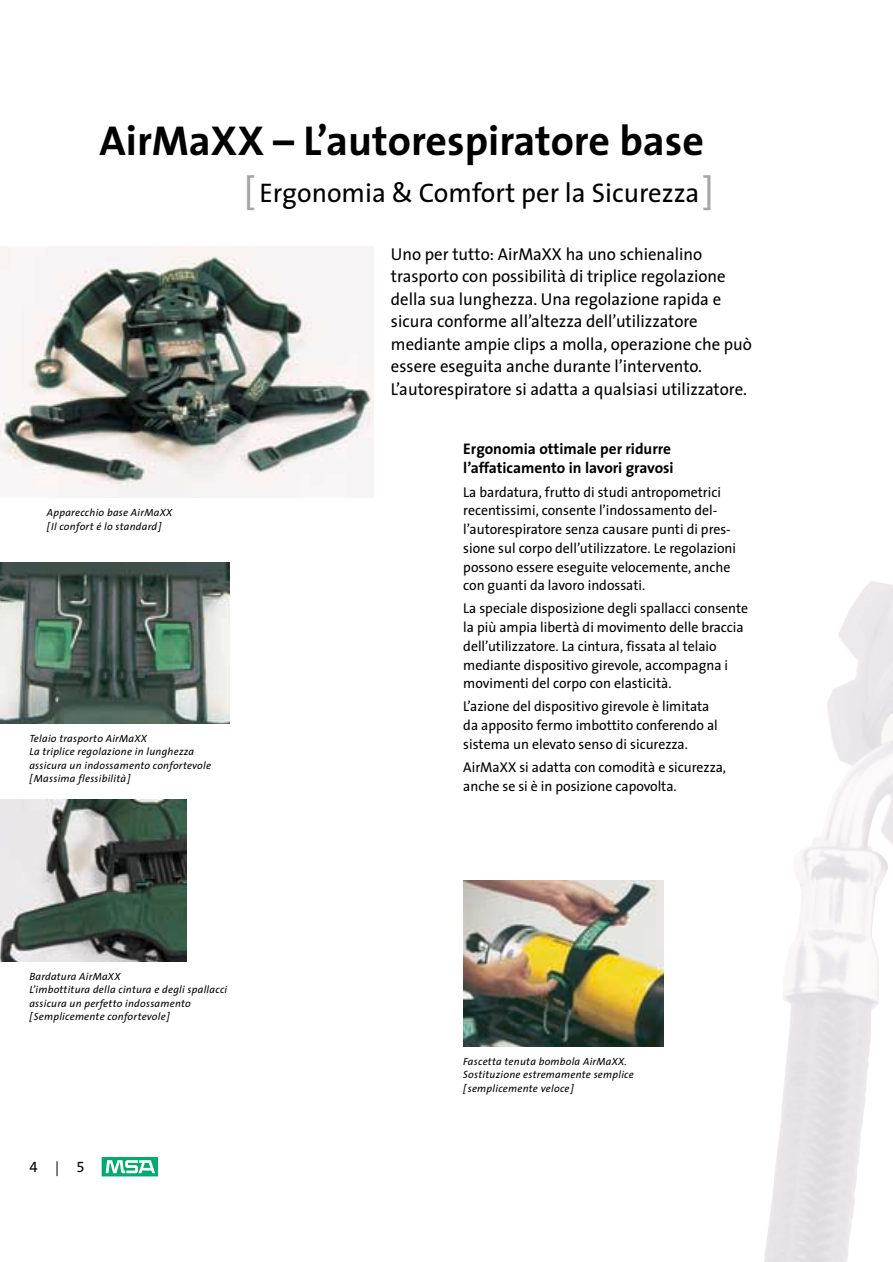
<style>
.page{position:relative;width:893px;height:1262px;background:#fff}
.page>*{position:absolute;margin:0;border:0;box-sizing:border-box;transform-origin:0 0}
.t1{font:700 42px "The Sans Spezial";color:#000}
.t2{font:27px "The Sans Spezial";color:#000}
.t3{font:17.25px/22.5px "The Sans Spezial";color:#000}
.t4{font:700 15.3px/19.5px "The Sans Spezial";color:#000}
.t5{font:15px "The Sans Spezial";color:#000}
.t6{font:14.25px/18.8px "The Sans Spezial";color:#000}
.t7{font:italic 10.5px/13.5px "The Sans";letter-spacing:.025em;color:#000}
.s1{font-size:36px;color:#a7a4a5}
</style>
<div class="page">
<svg style="left:57px;top:1161px;width:1px;height:15px"></svg>
<img style="left:1px;top:247px;width:373px;height:250px">
<img style="left:1px;top:562px;width:228px;height:161px">
<img style="left:463px;top:880px;width:200px;height:166px">
<img style="left:1px;top:799px;width:186px;height:162px">
<div style="left:102px;top:1157px;width:55px;height:18px;background:#00a96e"></div>
<div style="left:102px;top:1157px;width:55px;height:18px;border:1px solid #00a96e"></div>
<svg style="left:106px;top:1160px;width:49px;height:13px"></svg>
<h1 class="t1" style="left:100px;top:124px;width:606px">AirMaXX – L’autorespiratore base</h1>
<h2 class="t2" style="left:244px;top:182px;width:471px"><span class="s1">[</span> Ergonomia &amp; Comfort per la Sicurezza<span class="s1">]</span></h2>
<p class="t7" style="left:47px;top:507px;width:127px">Apparecchio base AirMaXX [Il confort é lo standard]</p>
<p class="t7" style="left:29px;top:732px;width:183px">Telaio trasporto AirMaXX<br>La triplice regolazione in lunghezza assicura un indossamento confortevole [Massima flessibilità]</p>
<p class="t7" style="left:29px;top:970px;width:199px">Bardatura AirMaXX<br>L’imbottitura della cintura e degli spallacci assicura un perfetto indossamento [Semplicemente confortevole]</p>
<p class="t5" style="left:29px;top:1161px;width:10px">4</p>
<p class="t5" style="left:76px;top:1161px;width:10px">5</p>
<p class="t3" style="left:391px;top:244px;width:362px">Uno per tutto: AirMaXX ha uno schienalino trasporto con possibilità di triplice regolazione della sua lunghezza. Una regolazione rapida e sicura conforme all’altezza dell’utilizzatore mediante ampie clips a molla, operazione che può essere eseguita anche durante l’intervento.<br>L’autorespiratore si adatta a qualsiasi utilizzatore.</p>
<p class="t4" style="left:463px;top:440px;width:212px">Ergonomia ottimale per ridurre l’affaticamento in lavori gravosi</p>
<p class="t6" style="left:463px;top:484px;width:274px">La bardatura, frutto di studi antropometrici recentissimi, consente l’indossamento del&shy;l’autorespiratore senza causare punti di pres&shy;sione sul corpo dell’utilizzatore. Le regolazioni possono essere eseguite velocemente, anche con guanti da lavoro indossati.</p>
<p class="t6" style="left:463px;top:600px;width:286px">La speciale disposizione degli spallacci consente la più ampia libertà di movimento delle braccia dell’utilizzatore. La cintura, fissata al telaio mediante dispositivo girevole, accompagna i movimenti del corpo con elasticità.</p>
<p class="t6" style="left:463px;top:698px;width:256px">L’azione del dispositivo girevole è limitata da apposito fermo imbottito conferendo al sistema un elevato senso di sicurezza.</p>
<p class="t6" style="left:463px;top:759px;width:264px">AirMaXX si adatta con comodità e sicurezza, anche se si è in posizione capovolta.</p>
<p class="t7" style="left:463px;top:1055px;width:172px">Fascetta tenuta bombola AirMaXX.<br>Sostituzione estremamente semplice [semplicemente veloce]</p>
</div>
